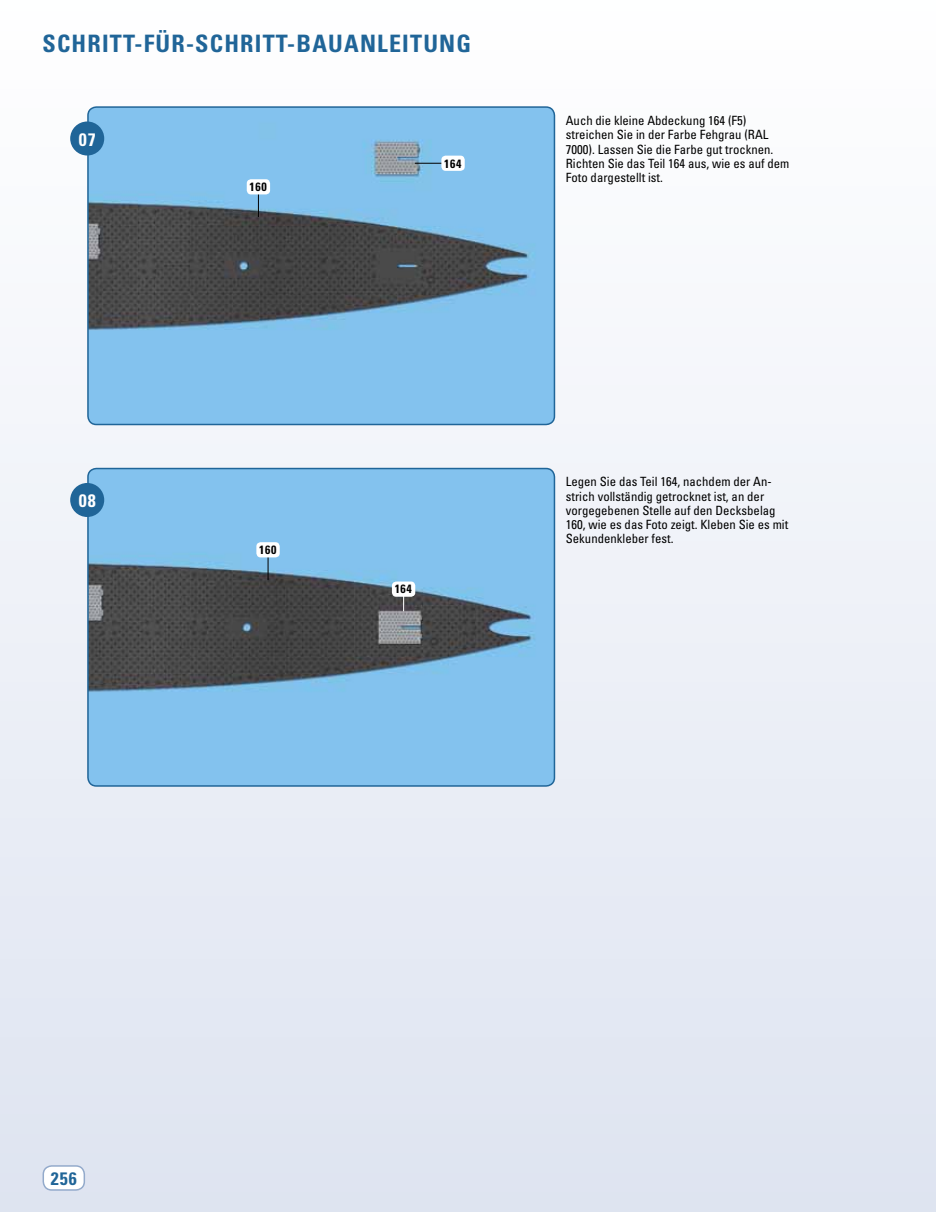
<style>
.page{position:relative;width:936px;height:1212px;background:#fff}
.page>*{position:absolute;margin:0;border:0;box-sizing:border-box;transform-origin:0 0}
.t1{font:700 condensed 24px "Univers";letter-spacing:.05em;color:#206598}
.t2{font:700 condensed 18px "Univers";color:#fff}
.t3{font:700 condensed 18px "Univers";color:#206598}
.t4{font:condensed 12.75px/14.2px "Univers";color:#000}
.t5{font:700 condensed 12px "Univers";letter-spacing:.05em;color:#000}
</style>
<div class="page">
<div style="left:0;top:0;width:935px;height:1212px;background:linear-gradient(to bottom,#fff,#dee4f0)"></div>
<div style="left:43px;top:1166px;width:41px;height:24px;background:#fff;border-radius:9px"></div>
<div style="left:43px;top:1165px;width:42px;height:26px;border:2px solid #93aacb;border-radius:9px"></div>
<img style="left:88px;top:468px;width:466px;height:318px">
<div style="left:87px;top:468px;width:468px;height:319px;border:2px solid #206598;border-radius:9px"></div>
<div style="left:70px;top:483px;width:34px;height:34px;background:#206598;border-radius:50%"></div>
<img style="left:88px;top:107px;width:466px;height:317px">
<div style="left:87px;top:106px;width:468px;height:319px;border:2px solid #206598;border-radius:9px"></div>
<div style="left:70px;top:121px;width:34px;height:35px;background:#206598;border-radius:50%"></div>
<svg style="left:258px;top:194px;width:1px;height:23px"></svg>
<div style="left:247px;top:179px;width:23px;height:15px;background:#fff;border-radius:4px"></div>
<svg style="left:268px;top:557px;width:1px;height:23px"></svg>
<div style="left:256px;top:542px;width:24px;height:15px;background:#fff;border-radius:4px"></div>
<svg style="left:403px;top:597px;width:1px;height:14px"></svg>
<div style="left:392px;top:581px;width:23px;height:16px;background:#fff;border-radius:4px"></div>
<hr style="left:415px;top:163px;width:41px;height:1px;background:#000">
<div style="left:441px;top:156px;width:23px;height:15px;background:#fff;border-radius:4px"></div>
<h1 class="t1" style="left:43px;top:29px;width:430px">SCH RITT-FÜR-SCH RITT-BAUANLEITUNG</h1>
<h2 class="t2" style="left:79px;top:128px;width:18px">07</h2>
<p class="t5" style="left:249px;top:179px;width:19px">160</p>
<p class="t5" style="left:444px;top:156px;width:19px">164</p>
<p class="t4" style="left:566px;top:113px;width:225px">Auch die kleine Abdeckung 164 (F5) streichen Sie in der Farbe Fehgrau (RAL 7000). Lassen Sie die Farbe gut trocknen.<br>Richten Sie das Teil 164 aus, wie es auf dem Foto dargestellt ist.</p>
<h2 class="t2" style="left:79px;top:490px;width:18px">08</h2>
<p class="t5" style="left:259px;top:542px;width:19px">160</p>
<p class="t5" style="left:394px;top:582px;width:19px">164</p>
<p class="t4" style="left:566px;top:475px;width:224px">Legen Sie das Teil 164, nachdem der An&shy;strich vollständig getrocknet ist, an der vorgegebenen Stelle auf den Decksbelag 160, wie es das Foto zeigt. Kleben Sie es mit Sekundenkleber fest.</p>
<h2 class="t3" style="left:51px;top:1167px;width:27px">256</h2>
</div>
